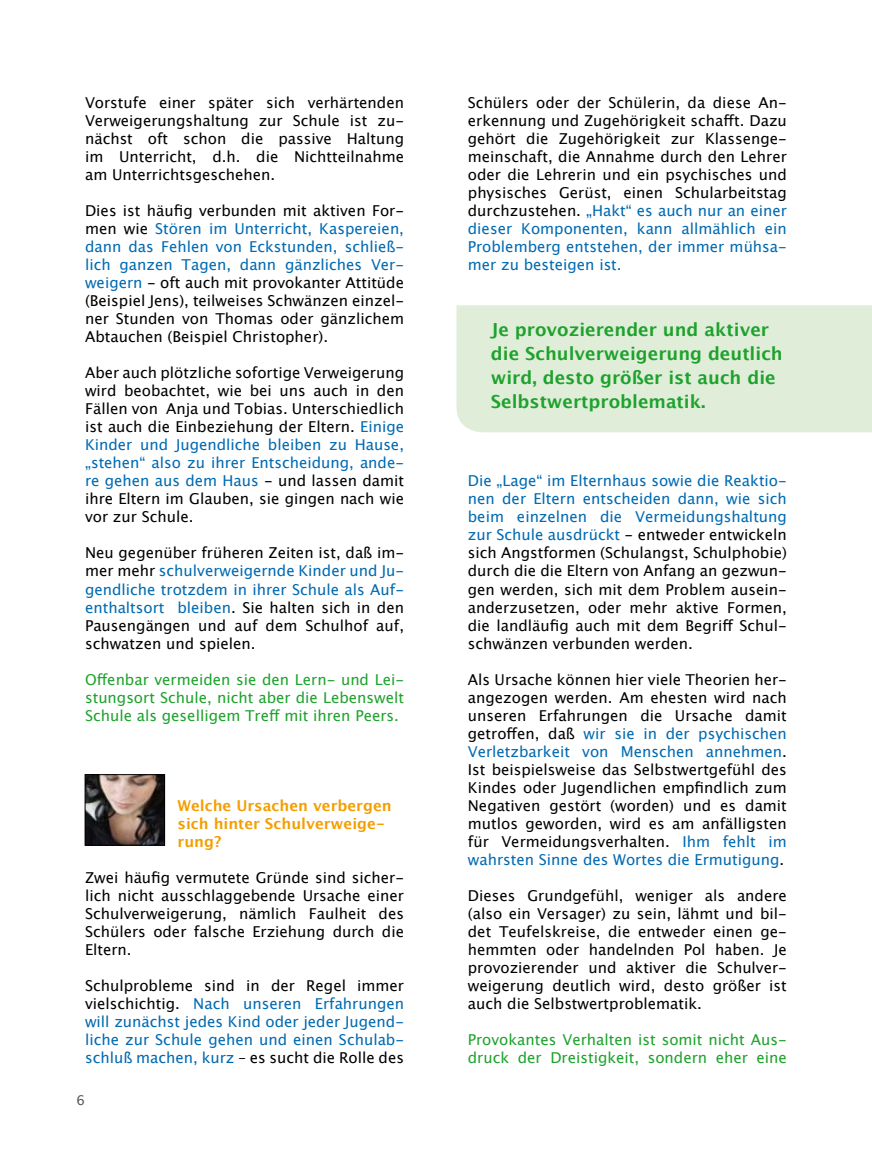
<style>
.page{position:relative;width:872px;height:1149px;background:#fff}
.page>*{position:absolute;margin:0;border:0;box-sizing:border-box;transform-origin:0 0}
.t1{font:700 18px/24px "Lucida Grande";color:#1ea22d}
.t2{font:15px/18px "Lucida Grande";color:#000;text-align:justify}
.t3{font:15px/18px "Lucida Grande";color:#1ea22d;text-align:justify}
.t4{font:15px/18px "Lucida Grande";color:#006ab2;text-align:justify}
.t5{font:700 15px/18px "Lucida Grande";color:#f49e00}
.t6{font:13.5px "Lucida Grande";color:#58585a}
.s1{color:#006ab2}
.s2{color:#000}
</style>
<div class="page">
<img style="left:87px;top:776px;width:76px;height:67px">
<div style="left:85px;top:774px;width:80px;height:71px;border:1px solid #000"></div>
<div style="left:456px;top:305px;width:416px;height:127px;background:#e0edd8"></div>
<p class="t2" style="left:85px;top:94px;width:320px;text-align:left">Vorstufe einer später sich verhärtenden Verweigerungshaltung zur Schule ist zu&shy;nächst oft schon die passive Haltung im Unterricht, d.h. die Nichtteilnahme am Unterrichtsgeschehen.</p>
<p class="t2" style="left:85px;top:202px;width:320px">Dies ist häufig verbunden mit aktiven For&shy;men wie <span class="s1">Stören im Unterricht, Kaspereien, dann das Fehlen von Eckstunden, schließ&shy;lich ganzen Tagen, dann gänzliches Ver&shy;weigern</span> - oft auch mit provokanter Attitüde (Beispiel Jens), teilweises Schwänzen einzel&shy;ner Stunden von Thomas oder gänzlichem Abtauchen (Beispiel Christopher).</p>
<p class="t2" style="left:85px;top:364px;width:320px">Aber auch plötzliche sofortige Verweigerung wird beobachtet, wie bei uns auch in den Fällen von Anja und Tobias. Unterschiedlich ist auch die Einbeziehung der Eltern. <span class="s1">Einige Kinder und Jugendliche bleiben zu Hause, „stehen“ also zu ihrer Entscheidung, ande&shy;re gehen aus dem Haus</span> - und lassen damit ihre Eltern im Glauben, sie gingen nach wie vor zur Schule.</p>
<p class="t2" style="left:85px;top:544px;width:320px">Neu gegenüber früheren Zeiten ist, daß im&shy;mer mehr <span class="s1">schulverweigernde Kinder und Ju&shy;gendliche trotzdem in ihrer Schule als Auf&shy;enthaltsort bleiben</span>. Sie halten sich in den Pausengängen und auf dem Schulhof auf, schwatzen und spielen.</p>
<p class="t3" style="left:85px;top:670px;width:320px">Offenbar vermeiden sie den Lern- und Lei&shy;stungsort Schule, nicht aber die Lebenswelt Schule als geselligem Treff mit ihren Peers.</p>
<p class="t5" style="left:177px;top:796px;width:216px">Welche Ursachen verbergen sich hinter Schulverweige&shy;rung?</p>
<p class="t2" style="left:85px;top:868px;width:320px">Zwei häufig vermutete Gründe sind sicher&shy;lich nicht ausschlaggebende Ursache einer Schulverweigerung, nämlich Faulheit des Schülers oder falsche Erziehung durch die Eltern.</p>
<p class="t4" style="left:85px;top:976px;width:320px"><span class="s2">Schulprobleme sind in der Regel immer vielschichtig.</span> Nach unseren Erfahrungen will zunächst jedes Kind oder jeder Jugend&shy;liche zur Schule gehen und einen Schulab&shy;schluß machen, kurz <span class="s2">– es sucht die Rolle des</span></p>
<p class="t6" style="left:77px;top:1092px;width:10px">6</p>
<p class="t2" style="left:468px;top:94px;width:320px">Schülers oder der Schülerin, da diese An&shy;erkennung und Zugehörigkeit schafft. Dazu gehört die Zugehörigkeit zur Klassenge&shy;meinschaft, die Annahme durch den Lehrer oder die Lehrerin und ein psychisches und physisches Gerüst, einen Schularbeitstag durchzustehen. <span class="s1">„Hakt“ es auch nur an einer dieser Komponenten, kann allmählich ein Problemberg entstehen, der immer mühsa&shy;mer zu besteigen ist.</span></p>
<p class="t1" style="left:491px;top:318px;width:293px">Je provozierender und aktiver die Schulverweigerung deutlich wird, desto größer ist auch die<br>Selbstwertproblematik.</p>
<p class="t2" style="left:468px;top:472px;width:320px"><span class="s1">Die „Lage“ im Elternhaus sowie die Reaktio&shy;nen der Eltern entscheiden dann, wie sich beim einzelnen die Vermeidungshaltung zur Schule ausdrückt</span> - entweder entwickeln sich Angstformen (Schulangst, Schulphobie) durch die die Eltern von Anfang an gezwun&shy;gen werden, sich mit dem Problem ausein&shy;anderzusetzen, oder mehr aktive Formen, die landläufig auch mit dem Begriff Schul&shy;schwänzen verbunden werden.</p>
<p class="t2" style="left:468px;top:670px;width:320px">Als Ursache können hier viele Theorien her&shy;angezogen werden. Am ehesten wird nach unseren Erfahrungen die Ursache damit getroffen, daß <span class="s1">wir sie in der psychischen Verletzbarkeit von Menschen annehmen</span>.<br>Ist beispielsweise das Selbstwertgefühl des Kindes oder Jugendlichen empfindlich zum Negativen gestört (worden) und es damit mutlos geworden, wird es am anfälligsten für Vermeidungsverhalten. <span class="s1">Ihm fehlt im wahrsten Sinne des Wortes die Ermutigung</span>.</p>
<p class="t2" style="left:468px;top:886px;width:320px;text-align:left">Dieses Grundgefühl, weniger als andere (also ein Versager) zu sein, lähmt und bil&shy;det Teufelskreise, die entweder einen ge&shy;hemmten oder handelnden Pol haben. Je provozierender und aktiver die Schulver&shy;weigerung deutlich wird, desto größer ist auch die Selbstwertproblematik.</p>
<p class="t3" style="left:468px;top:1030px;width:320px">Provokantes Verhalten ist somit nicht Aus&shy;druck der Dreistigkeit, sondern eher eine</p>
</div>
